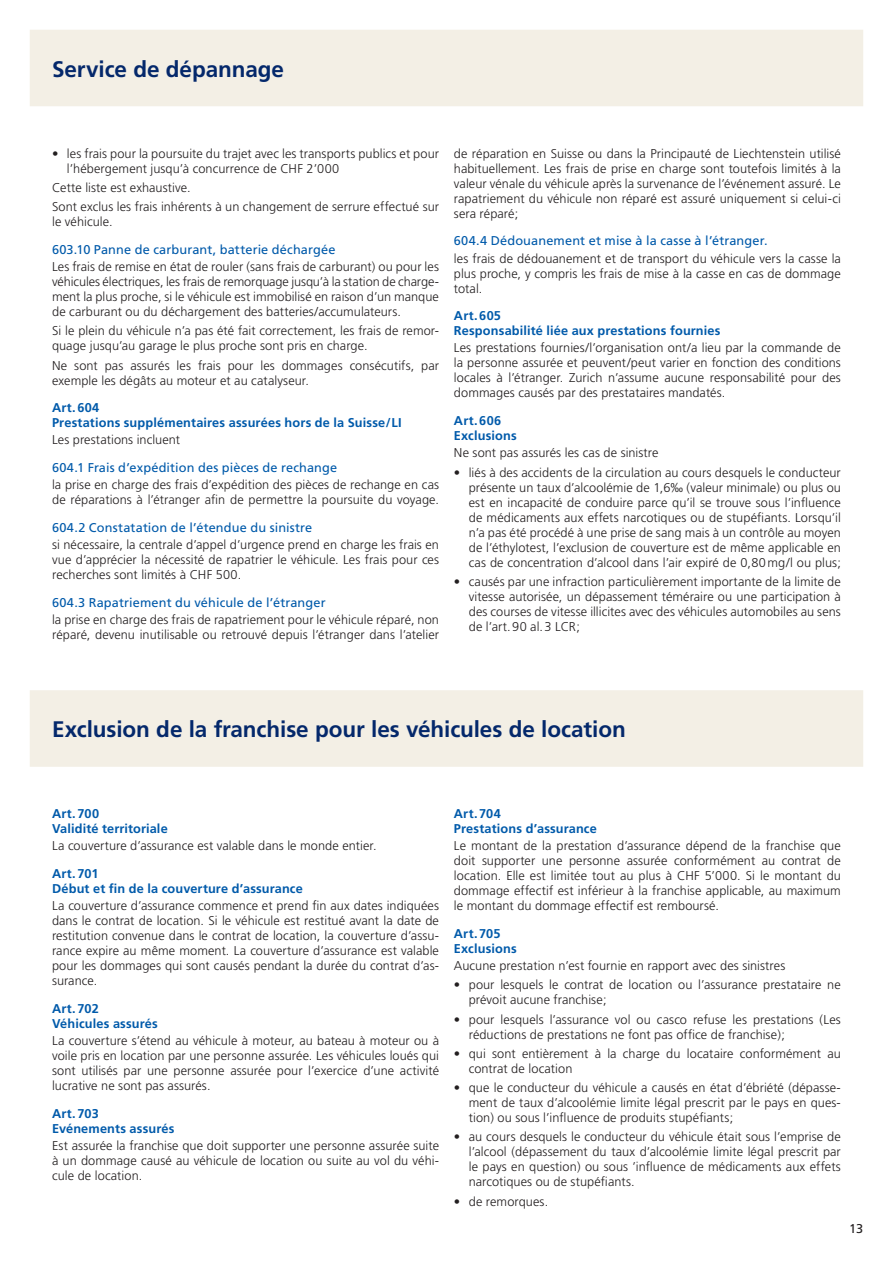
<style>
.page{position:relative;width:893px;height:1263px;background:#fff}
.page>*{position:absolute;margin:0;border:0;box-sizing:border-box;transform-origin:0 0}
.t1{font:700 22.5px "Frutiger";letter-spacing:-.005em;color:#04286b}
.t2{font:300 12.75px/15px "Frutiger";letter-spacing:.005em;color:#231f20;text-align:justify}
.t3{font:700 12.75px/15px "Frutiger";letter-spacing:.01em;color:#015aaa}
.t4{font:12.75px "Frutiger";letter-spacing:.01em;color:#015aaa}
.t5{font:12.75px "Frutiger";color:#231f20}
</style>
<div class="page">
<div style="left:30px;top:690px;width:833px;height:77px;background:#f3efe5"></div>
<div style="left:30px;top:30px;width:833px;height:76px;background:#f3efe5"></div>
<h1 class="t1" style="left:52px;top:56px;width:233px">Service de dépannage</h1>
<p class="t2" style="left:67px;top:146px;width:374px;text-indent:-15px">• les frais pour la poursuite du trajet avec les transports publics et pour l’hébergement jusqu’à concurrence de CHF 2’000</p>
<p class="t2" style="left:52px;top:178px;width:388px;line-height:19.2px">Cette liste est exhaustive.<br>Sont exclus les frais inhérents à un changement de serrure effectué sur</p>
<p class="t2" style="left:52px;top:214px;width:62px">le véhicule.</p>
<p class="t4" style="left:52px;top:242px;width:285px">603.10 Panne de carburant, batterie déchargée</p>
<p class="t2" style="left:52px;top:259px;width:388px">Les frais de remise en état de rouler (sans frais de carburant) ou pour les véhicules électriques, les frais de remorquage jusqu’à la station de charge&shy;ment la plus proche, si le véhicule est immobilisé en raison d’un manque de carburant ou du déchargement des batteries/accumulateurs.</p>
<p class="t2" style="left:52px;top:323px;width:388px">Si le plein du véhicule n’a pas été fait correctement, les frais de remor&shy;quage jusqu’au garage le plus proche sont pris en charge.</p>
<p class="t2" style="left:52px;top:358px;width:388px">Ne sont pas assurés les frais pour les dommages consécutifs, par exemple les dégâts au moteur et au catalyseur.</p>
<p class="t3" style="left:52px;top:400px;width:351px">Art.604<br>Prestations supplémentaires assurées hors de la Suisse/LI</p>
<p class="t2" style="left:52px;top:433px;width:130px">Les prestations incluent</p>
<p class="t4" style="left:52px;top:460px;width:287px">604.1 Frais d’expédition des pièces de rechange</p>
<p class="t2" style="left:52px;top:477px;width:388px">la prise en charge des frais d’expédition des pièces de rechange en cas de réparations à l’étranger afin de permettre la poursuite du voyage.</p>
<p class="t4" style="left:52px;top:520px;width:262px">604.2 Constatation de l’étendue du sinistre</p>
<p class="t2" style="left:52px;top:537px;width:388px">si nécessaire, la centrale d’appel d’urgence prend en charge les frais en vue d’apprécier la nécessité de rapatrier le véhicule. Les frais pour ces recherches sont limités à CHF 500.</p>
<p class="t4" style="left:52px;top:595px;width:275px">604.3 Rapatriement du véhicule de l’étranger</p>
<p class="t2" style="left:52px;top:612px;width:388px">la prise en charge des frais de rapatriement pour le véhicule réparé, non réparé, devenu inutilisable ou retrouvé depuis l’étranger dans l’atelier</p>
<p class="t2" style="left:454px;top:146px;width:388px">de réparation en Suisse ou dans la Principauté de Liechtenstein utilisé habituellement. Les frais de prise en charge sont toutefois limités à la valeur vénale du véhicule après la survenance de l’événement assuré. Le rapatriement du véhicule non réparé est assuré uniquement si celui-ci sera réparé;</p>
<p class="t4" style="left:454px;top:233px;width:315px">604.4 Dédouanement et mise à la casse à l’étranger.</p>
<p class="t2" style="left:454px;top:251px;width:388px">les frais de dédouanement et de transport du véhicule vers la casse la plus proche, y compris les frais de mise à la casse en cas de dommage total.</p>
<p class="t3" style="left:454px;top:308px;width:268px">Art.605<br>Responsabilité liée aux prestations fournies</p>
<p class="t2" style="left:454px;top:340px;width:388px">Les prestations fournies/l’organisation ont/a lieu par la commande de la personne assurée et peuvent/peut varier en fonction des conditions locales à l’étranger. Zurich n’assume aucune responsabilité pour des dommages causés par des prestataires mandatés.</p>
<p class="t3" style="left:454px;top:413px;width:64px">Art.606<br>Exclusions</p>
<p class="t2" style="left:454px;top:445px;width:206px">Ne sont pas assurés les cas de sinistre</p>
<p class="t2" style="left:469px;top:465px;width:374px;text-indent:-15px">• liés à des accidents de la circulation au cours desquels le conducteur présente un taux d’alcoolémie de 1,6‰ (valeur minimale) ou plus ou est en incapacité de conduire parce qu’il se trouve sous l’influence de médicaments aux effets narcotiques ou de stupéfiants. Lorsqu’il n’a pas été procédé à une prise de sang mais à un contrôle au moyen de l’éthylotest, l’exclusion de couverture est de même applicable en cas de concentration d’alcool dans l’air expiré de 0,80mg/l ou plus;</p>
<p class="t2" style="left:469px;top:574px;width:374px;text-indent:-15px">• causés par une infraction particulièrement importante de la limite de vitesse autorisée, un dépassement téméraire ou une participation à des courses de vitesse illicites avec des véhicules automobiles au sens de l’art.90 al.3 LCR;</p>
<h1 class="t1" style="left:52px;top:716px;width:575px">Exclusion de la franchise pour les véhicules de location</h1>
<p class="t3" style="left:52px;top:806px;width:117px">Art.700<br>Validité territoriale</p>
<p class="t2" style="left:52px;top:838px;width:326px">La couverture d’assurance est valable dans le monde entier.</p>
<p class="t3" style="left:52px;top:866px;width:252px">Art.701<br>Début et fin de la couverture d’assurance</p>
<p class="t2" style="left:52px;top:898px;width:388px">La couverture d’assurance commence et prend fin aux dates indiquées dans le contrat de location. Si le véhicule est restitué avant la date de restitution convenue dans le contrat de location, la couverture d’assu&shy;rance expire au même moment. La couverture d’assurance est valable pour les dommages qui sont causés pendant la durée du contrat d’as&shy;surance.</p>
<p class="t3" style="left:52px;top:1001px;width:107px">Art.702<br>Véhicules assurés</p>
<p class="t2" style="left:52px;top:1033px;width:388px">La couverture s’étend au véhicule à moteur, au bateau à moteur ou à voile pris en location par une personne assurée. Les véhicules loués qui sont utilisés par une personne assurée pour l’exercice d’une activité lucrative ne sont pas assurés.</p>
<p class="t3" style="left:52px;top:1106px;width:124px">Art.703<br>Evénements assurés</p>
<p class="t2" style="left:52px;top:1138px;width:388px">Est assurée la franchise que doit supporter une personne assurée suite à un dommage causé au véhicule de location ou suite au vol du véhi&shy;cule de location.</p>
<p class="t3" style="left:454px;top:806px;width:144px">Art.704<br>Prestations d’assurance</p>
<p class="t2" style="left:454px;top:838px;width:388px">Le montant de la prestation d’assurance dépend de la franchise que doit supporter une personne assurée conformément au contrat de location. Elle est limitée tout au plus à CHF 5’000. Si le montant du dommage effectif est inférieur à la franchise applicable, au maximum le montant du dommage effectif est remboursé.</p>
<p class="t3" style="left:454px;top:926px;width:64px">Art.705<br>Exclusions</p>
<p class="t2" style="left:454px;top:958px;width:333px">Aucune prestation n’est fournie en rapport avec des sinistres</p>
<p class="t2" style="left:469px;top:977px;width:374px;text-indent:-15px">• pour lesquels le contrat de location ou l’assurance prestataire ne prévoit aucune franchise;</p>
<p class="t2" style="left:469px;top:1012px;width:374px;text-indent:-15px">• pour lesquels l’assurance vol ou casco refuse les prestations (Les réductions de prestations ne font pas office de franchise);</p>
<p class="t2" style="left:469px;top:1046px;width:374px;text-indent:-15px">• qui sont entièrement à la charge du locataire conformément au contrat de location</p>
<p class="t2" style="left:469px;top:1080px;width:374px;text-indent:-15px">• que le conducteur du véhicule a causés en état d’ébriété (dépasse&shy;ment de taux d’alcoolémie limite légal prescrit par le pays en ques&shy;tion) ou sous l’influence de produits stupéfiants;</p>
<p class="t2" style="left:469px;top:1129px;width:374px;text-indent:-15px">• au cours desquels le conducteur du véhicule était sous l’emprise de l’alcool (dépassement du taux d’alcoolémie limite légal prescrit par le pays en question) ou sous ’influence de médicaments aux effets narcotiques ou de stupéfiants.</p>
<p class="t2" style="left:454px;top:1194px;width:96px">• de remorques.</p>
<p class="t5" style="left:849px;top:1221px;width:16px">13</p>
</div>
